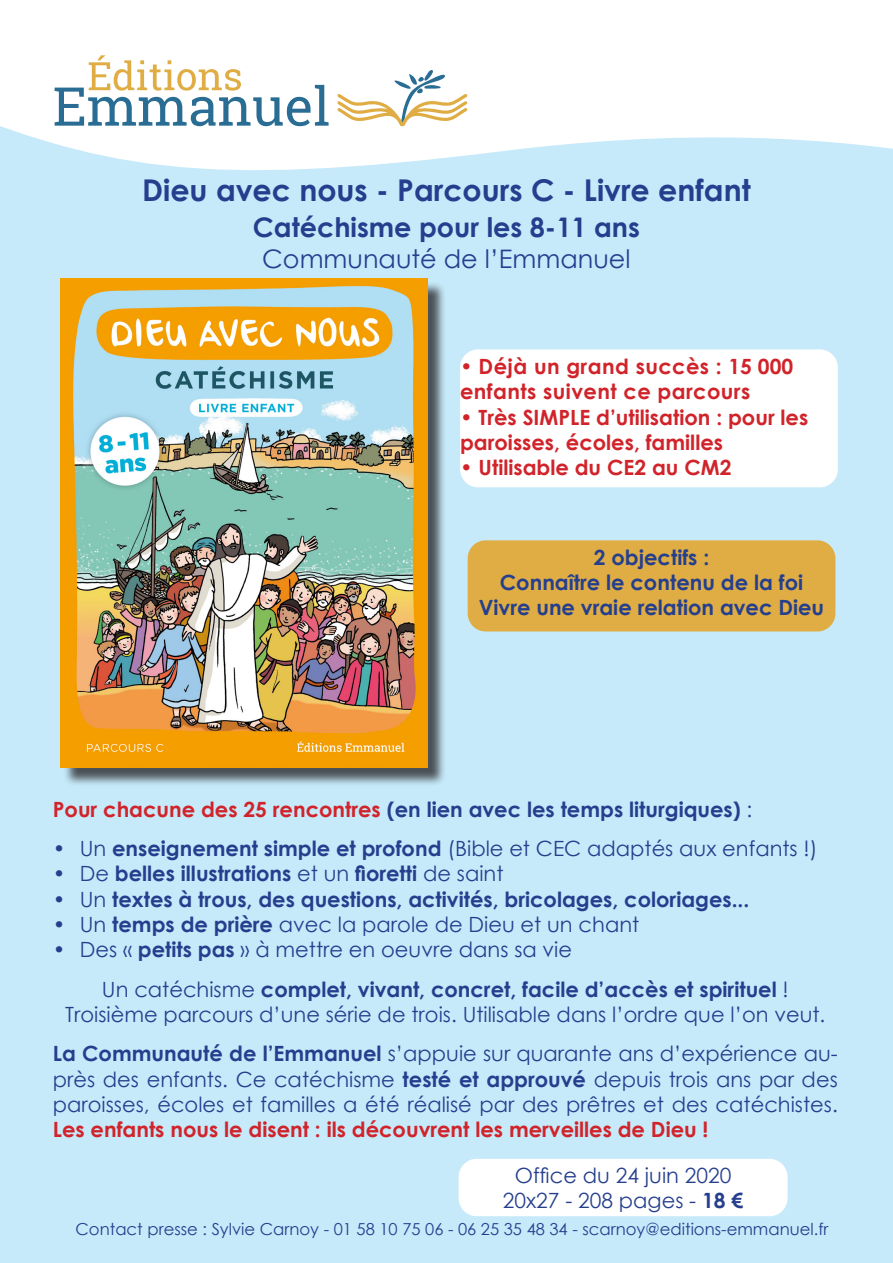
<style>
.page{position:relative;width:893px;height:1263px;background:#fff}
.page>*{position:absolute;margin:0;border:0;box-sizing:border-box;transform-origin:0 0}
.t1{font:700 30px "Century Gothic";color:#253f8e}
.t2{font:700 27px "Century Gothic";color:#253f8e}
.t3{font:25.5px "Century Gothic";color:#253f8e}
.t4{font:21px/25.2px "Century Gothic";color:#253f8e;text-align:justify}
.t5{font:700 21px "Century Gothic";color:#253f8e}
.t6{font:700 21px/25.2px "Century Gothic";color:#d1232a}
.t7{font:700 21px "Century Gothic";letter-spacing:.02em;color:#d1232a}
.t8{font:16.5px "Century Gothic";color:#253f8e}
.s1{color:#d1232a}
.s2{font-weight:400}
.s3{font-weight:700}
.s4{font-weight:700;color:#d1232a}
</style>
<div class="page">
<div style="left:0;top:17px;width:893px;height:1246px;background:#c6eafa"></div>
<svg style="left:0;top:17px;width:893px;height:154px;fill:#fff"></svg>
<svg style="left:336px;top:60px;width:131px;height:66px;background:#efebde"></svg>
<svg style="left:53px;top:48px;width:276px;height:78px;background:#d9e1e0"></svg>
<div style="left:63px;top:281px;width:383px;height:506px;background:#231f20;opacity:.75"></div>
<img style="left:61px;top:279px;width:367px;height:489px">
<div style="left:460px;top:349px;width:378px;height:138px;background:#fff;border-radius:18px"></div>
<div style="left:459px;top:1159px;width:328px;height:57px;background:#fff;border-radius:18px"></div>
<div style="left:468px;top:540px;width:367px;height:91px;background:#dfad43;border-radius:18px"></div>
<p class="t1" style="left:142px;top:167px;width:610px">Dieu avec nous - Parcours C - Livre enfant</p>
<p class="t2" style="left:253px;top:207px;width:389px">Catéchisme pour les 8-11 ans</p>
<p class="t3" style="left:262px;top:241px;width:370px">Communauté de l’Emmanuel</p>
<p class="t7" style="left:460px;top:350px;width:335px">• Déjà un grand succès : 15 000</p>
<p class="t7" style="left:460px;top:376px;width:292px">enfants suivent ce parcours</p>
<p class="t6" style="left:460px;top:403px;width:350px">• Très SIMPLE d’utilisation : pour les paroisses, écoles, familles</p>
<p class="t6" style="left:460px;top:454px;width:273px">• Utilisable du CE2 au CM2</p>
<p class="t5" style="left:594px;top:541px;width:117px">2 objectifs :</p>
<p class="t5" style="left:500px;top:566px;width:305px">Connaître le contenu de la foi</p>
<p class="t5" style="left:479px;top:592px;width:347px">Vivre une vraie relation avec Dieu</p>
<p class="t5" style="left:53px;top:793px;width:701px"><span class="s1">Pour chacune des 25 rencontres</span> (en lien avec les temps liturgiques) <span class="s2">:</span></p>
<p class="t4" style="left:53px;top:836px;width:766px">• Un <span class="s3">enseignement simple et profond</span> (Bible et CEC adaptés aux enfants !)</p>
<p class="t5" style="left:53px;top:858px;width:452px"><span class="s2">• De</span> belles illustrations <span class="s2">et un</span> fioretti <span class="s2">de saint</span></p>
<p class="t5" style="left:53px;top:883px;width:698px"><span class="s2">• Un</span> textes à trous, des questions, activités, bricolages, coloriages...</p>
<p class="t4" style="left:53px;top:911px;width:588px">• Un <span class="s3">temps de prière</span> avec la parole de Dieu et un chant</p>
<p class="t4" style="left:53px;top:936px;width:521px">• Des « <span class="s3">petits pas</span> » à mettre en oeuvre dans sa vie</p>
<p class="t5" style="left:102px;top:973px;width:688px"><span class="s2">Un catéchisme</span> complet, vivant, concret, facile d’accès et spirituel <span class="s2">!</span></p>
<p class="t4" style="left:65px;top:1001px;width:762px">Troisième parcours d’une série de trois. Utilisable dans l’ordre que l’on veut.</p>
<p class="t4" style="left:53px;top:1041px;width:786px"><span class="s3">La Communauté de l’Emmanuel</span> s’appuie sur quarante ans d’expérience au&shy;près des enfants. Ce catéchisme <span class="s3">testé et approuvé</span> depuis trois ans par des paroisses, écoles et familles a été réalisé par des prêtres et des catéchistes.<br><span class="s4">Les enfants nous le disent : ils découvrent les merveilles de Dieu !</span></p>
<p class="t4" style="left:515px;top:1162px;width:218px">Office du 24 juin 2020</p>
<p class="t4" style="left:503px;top:1187px;width:242px">20x27 - 208 pages - <span class="s3">18 €</span></p>
<p class="t8" style="left:75px;top:1217px;width:754px">Contact presse : Sylvie Carnoy - 01 58 10 75 06 - 06 25 35 48 34 - scarnoy@editions-emmanuel.fr</p>
</div>
